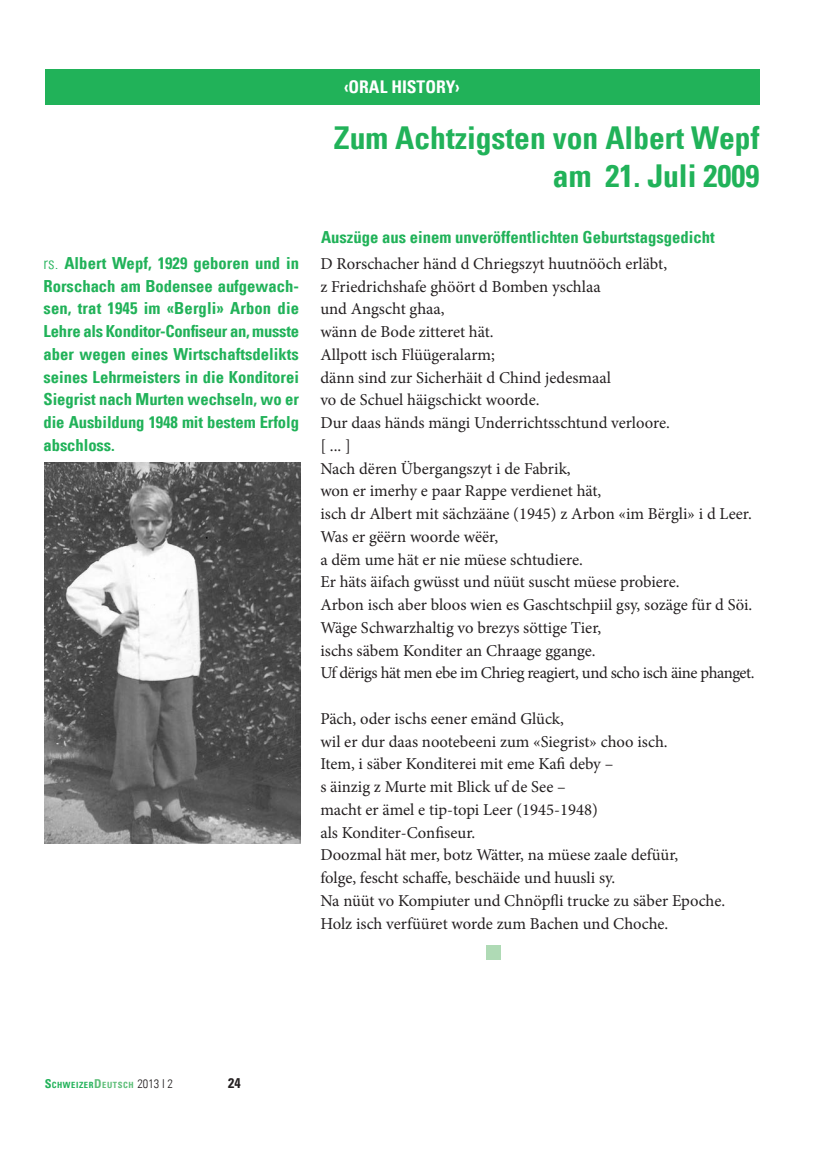
<style>
.page{position:relative;width:819px;height:1166px;background:#fff}
.page>*{position:absolute;margin:0;border:0;box-sizing:border-box;transform-origin:0 0}
.t1{font:700 condensed 31.5px/37.8px "Univers LT";color:#21b259;text-align:right}
.t2{font:700 condensed 17.5px "Univers LT";color:#fff}
.t3{font:16.62px/22.8px "Minion Pro";letter-spacing:-.005em;color:#231f20}
.t4{font:700 condensed 16.62px/22.8px "Univers LT";color:#21b259;text-align:justify}
.t5{font:700 condensed 14px "Univers LT";color:#231f20}
.t6{font:700 condensed 8.58px "Univers LT";letter-spacing:.07em;color:#21b259}
.s1{font-weight:300}
.s2{font-size:12.25px}
.s3{font-size:12.25px;color:#5bbd76}
.s4{color:#5bbd76}
.s5{font-weight:300;font-size:12.25px;color:#231f20}
</style>
<div class="page">
<div style="left:45px;top:69px;width:714px;height:35px;background:#21b259"></div>
<img style="left:45px;top:463px;width:255px;height:381px">
<div style="left:486px;top:945px;width:15px;height:15px;background:#afdab5"></div>
<p class="t4" style="left:44px;top:251px;width:257px"><span class="s1">rs.</span> Albert Wepf, 1929 geboren und in Rorschach am Bodensee aufgewach&shy;sen, trat 1945 im «Bergli» Arbon die Lehre als Konditor-Confiseur an, musste aber wegen eines Wirtschaftsdelikts seines Lehrmeisters in die Konditorei Siegrist nach Murten wechseln, wo er die Ausbildung 1948 mit bestem Erfolg abschloss.</p>
<p class="t2" style="left:344px;top:76px;width:116px">‹ORAL HISTORY›</p>
<h1 class="t1" style="left:334px;top:119px;width:427px">Zum Achtzigsten von Albert Wepf am 21. Juli 2009</h1>
<p class="t4" style="left:321px;top:226px;width:395px">Auszüge aus einem unveröffentlichten Geburtstagsgedicht</p>
<p class="t3" style="left:320px;top:252px;width:436px">D Rorschacher händ d Chriegszyt huutnööch erläbt,<br>z Friedrichshafe ghöört d Bomben yschlaa<br>und Angscht ghaa,<br>wänn de Bode zitteret hät.<br>Allpott isch Flüügeralarm;<br>dänn sind zur Sicherhäit d Chind jedesmaal<br>vo de Schuel häigschickt woorde.<br>Dur daas händs mängi Underrichtsschtund verloore.<br>[ ... ]<br>Nach dëren Übergangszyt i de Fabrik,<br>won er imerhy e paar Rappe verdienet hät,<br>isch dr Albert mit sächzääne (1945) z Arbon «im Bërgli» i d Leer.<br>Was er gëërn woorde wëër,<br>a dëm ume hät er nie müese schtudiere.<br>Er häts äifach gwüsst und nüüt suscht müese probiere.<br>Arbon isch aber bloos wien es Gaschtschpiil gsy, sozäge für d Söi.<br>Wäge Schwarzhaltig vo brezys söttige Tier,<br>ischs säbem Konditer an Chraage ggange.<br>Uf dërigs hät men ebe im Chrieg reagiert, und scho isch äine phanget.</p>
<p class="t3" style="left:320px;top:707px;width:406px">Päch, oder ischs eener emänd Glück,<br>wil er dur daas nootebeeni zum «Siegrist» choo isch.<br>Item, i säber Konditerei mit eme Kafi deby –<br>s äinzig z Murte mit Blick uf de See –<br>macht er ämel e tip-topi Leer (1945-1948)<br>als Konditer-Confiseur.<br>Doozmal hät mer, botz Wätter, na müese zaale defüür,<br>folge, fescht schaffe, beschäide und huusli sy.<br>Na nüüt vo Kompiuter und Chnöpfli trucke zu säber Epoche.<br>Holz isch verfüüret worde zum Bachen und Choche.</p>
<p class="t6" style="left:45px;top:1080px;width:130px"><span class="s2">S</span>CHWEIZER<span class="s3">D</span><span class="s4">EUTSCH</span> <span class="s5">2013 I 2</span></p>
<p class="t5" style="left:228px;top:1074px;width:14px">24</p>
</div>
